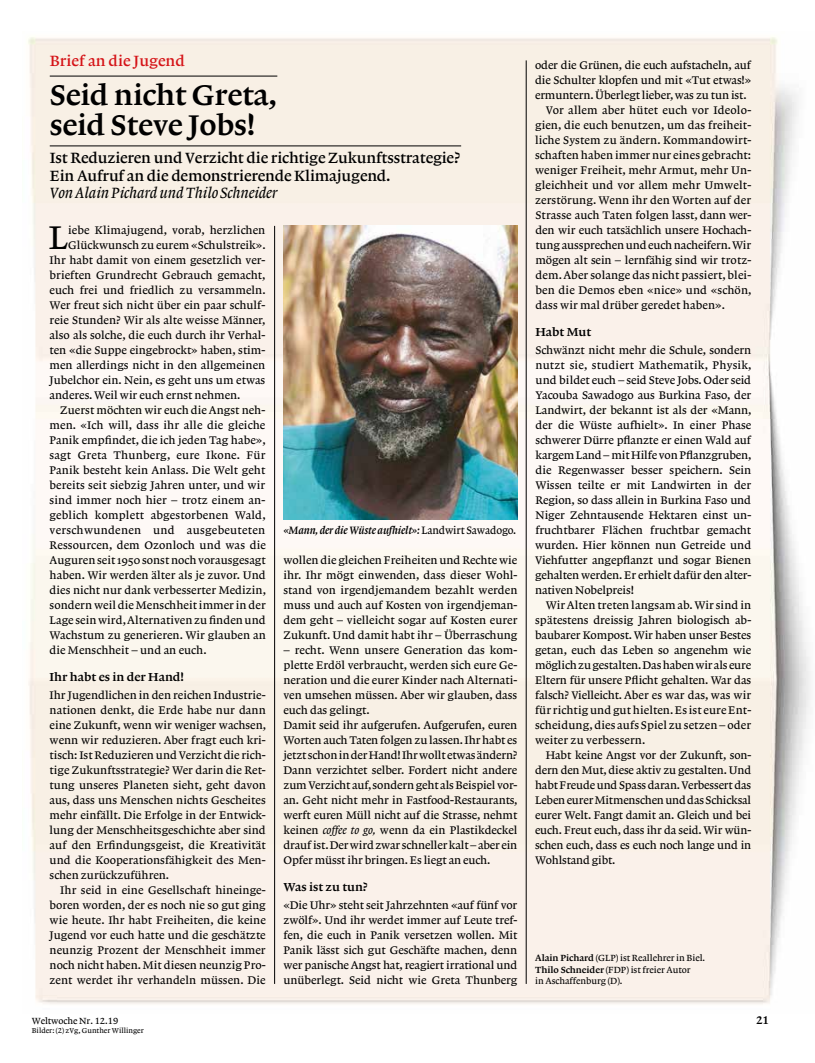
<style>
.page{position:relative;width:815px;height:1063px;background:#fff}
.page>*{position:absolute;margin:0;border:0;box-sizing:border-box;transform-origin:0 0}
.t1{font:34.62px "Lexicon No 1 Roman A Txt";color:#000}
.t2{font:30px/30px "Lexicon No 1 Roman C Txt";letter-spacing:-.01em;color:#000}
.t3{font:15.62px/17.5px "Lexicon No 1 Roman B Tab";letter-spacing:-.01em;color:#000}
.t4{font:15.62px "Lexicon No 1 Italic A Txt";letter-spacing:-.01em;color:#000}
.t5{font:15.62px "Lexicon No 1 Roman B Txt";color:#d51317}
.t6{font:12.25px "Lexicon No 1 Roman C Txt";color:#000}
.t7{font:11.62px/15px "Lexicon No 1 Roman A Txt";color:#000;text-align:justify}
.t8{font:11.62px "Lexicon No 1 Roman A Txt";letter-spacing:.025em;color:#000}
.t9{font:11.62px "Lexicon No 1 Roman C Tab";color:#000}
.t10{font:11.25px "Lexicon No 1 Italic C Txt";letter-spacing:-.01em;color:#000;scale:.95 1}
.t11{font:9.38px/11.2px "Lexicon No 1 Roman A Tab";letter-spacing:-.005em;color:#000}
.t12{font:7.5px "Lexicon No 1 Roman A Tab";color:#000}
.s1{font-family:"Lexicon No 1 Roman A Txt"}
.s2{font-family:"Lexicon No 1 Italic A Txt"}
.s3{font-family:"Lexicon No 1 Roman C Txt"}
</style>
<div class="page">
<img style="left:28px;top:37px;width:783px;height:967px">
<hr style="left:274px;top:226px;width:1px;height:758px;background:#000">
<hr style="left:526px;top:60px;width:1px;height:924px;background:#000">
<img style="left:283px;top:226px;width:234px;height:294px">
<hr style="left:50px;top:76px;width:227px;height:1px;background:#000">
<hr style="left:50px;top:145px;width:411px;height:1px;background:#000">
<h3 class="t5" style="left:50px;top:52px;width:137px">Brief an die Jugend</h3>
<h2 class="t2" style="left:50px;top:80px;width:229px">Seid nicht Greta, seid Steve Jobs!</h2>
<h3 class="t3" style="left:50px;top:149px;width:412px">Ist Reduzieren und Verzicht die richtige Zukunftsstrategie?<br>Ein Aufruf an die demonstrierende Klimajugend.</h3>
<h3 class="t4" style="left:50px;top:184px;width:229px">Von Alain Pichard und Thilo Schneider</h3>
<h1 class="t1" style="left:49px;top:218px;width:21px">L</h1>
<p class="t7" style="left:68px;top:222px;width:199px">iebe Klimajugend, vorab, herzlichen</p>
<p class="t7" style="left:68px;top:237px;width:199px">Glückwunsch zu eurem «Schulstreik».</p>
<p class="t7" style="left:50px;top:252px;width:217px">Ihr habt damit von einem gesetzlich ver-</p>
<p class="t7" style="left:50px;top:267px;width:217px">brieften Grundrecht Gebrauch gemacht,</p>
<p class="t7" style="left:50px;top:282px;width:218px">euch frei und friedlich zu versammeln.</p>
<p class="t7" style="left:50px;top:297px;width:217px">Wer freut sich nicht über ein paar schulf-</p>
<p class="t7" style="left:50px;top:312px;width:217px">reie Stunden? Wir als alte weisse Männer,</p>
<p class="t7" style="left:50px;top:327px;width:217px">also als solche, die euch durch ihr Verhal-</p>
<p class="t7" style="left:50px;top:342px;width:217px">ten «die Suppe eingebrockt» haben, stim-</p>
<p class="t7" style="left:50px;top:357px;width:217px">men allerdings nicht in den allgemeinen</p>
<p class="t7" style="left:50px;top:372px;width:217px">Jubelchor ein. Nein, es geht uns um etwas</p>
<p class="t7" style="left:50px;top:387px;width:192px">anderes. Weil wir euch ernst nehmen.</p>
<p class="t7" style="left:60px;top:402px;width:207px">Zuerst möchten wir euch die Angst neh-</p>
<p class="t7" style="left:50px;top:417px;width:217px">men. «Ich will, dass ihr alle die gleiche</p>
<p class="t7" style="left:50px;top:432px;width:217px">Panik empfindet, die ich jeden Tag habe»,</p>
<p class="t7" style="left:50px;top:447px;width:217px">sagt Greta Thunberg, eure Ikone. Für</p>
<p class="t7" style="left:50px;top:462px;width:217px">Panik besteht kein Anlass. Die Welt geht</p>
<p class="t7" style="left:50px;top:477px;width:217px">bereits seit siebzig Jahren unter, und wir</p>
<p class="t7" style="left:50px;top:492px;width:217px">sind immer noch hier – trotz einem an-</p>
<p class="t7" style="left:50px;top:507px;width:217px">geblich komplett abgestorbenen Wald,</p>
<p class="t8" style="left:50px;top:523px;width:217px">verschwundenen und ausgebeuteten</p>
<p class="t7" style="left:50px;top:537px;width:218px">Ressourcen, dem Ozonloch und was die</p>
<p class="t7" style="left:50px;top:552px;width:218px">Auguren seit 1950 sonst noch vorausgesagt</p>
<p class="t7" style="left:50px;top:567px;width:218px">haben. Wir werden älter als je zuvor. Und</p>
<p class="t7" style="left:50px;top:582px;width:218px">dies nicht nur dank verbesserter Medizin,</p>
<p class="t7" style="left:50px;top:597px;width:218px">sondern weil die Menschheit immer in der</p>
<p class="t7" style="left:50px;top:612px;width:218px">Lage sein wird, Alternativen zu finden und</p>
<p class="t7" style="left:50px;top:627px;width:218px">Wachstum zu generieren. Wir glauben an</p>
<p class="t7" style="left:50px;top:642px;width:159px">die Menschheit – und an euch.</p>
<p class="t6" style="left:50px;top:670px;width:136px">Ihr habt es in der Hand!</p>
<p class="t7" style="left:50px;top:687px;width:218px">Ihr Jugendlichen in den reichen Industrie&shy;nationen denkt, die Erde habe nur dann eine Zukunft, wenn wir weniger wachsen, wenn wir reduzieren. Aber fragt euch kri&shy;tisch: Ist Reduzieren und Verzicht die rich&shy;tige Zukunftsstrategie? Wer darin die Ret&shy;tung unseres Planeten sieht, geht davon aus, dass uns Menschen nichts Gescheites mehr einfällt. Die Erfolge in der Entwick&shy;lung der Menschheitsgeschichte aber sind auf den Erfindungsgeist, die Kreativität und die Kooperationsfähigkeit des Men&shy;schen zurückzuführen.</p>
<p class="t7" style="left:50px;top:882px;width:218px;text-indent:11px">Ihr seid in eine Gesellschaft hineinge&shy;boren worden, der es noch nie so gut ging wie heute. Ihr habt Freiheiten, die keine Jugend vor euch hatte und die geschätzte neunzig Prozent der Menschheit immer noch nicht haben. Mit diesen neunzig Pro&shy;zent werdet ihr verhandeln müssen. Die</p>
<p class="t10" style="left:283px;top:524px;width:246px">«Mann, der die Wüste aufhielt»: <span class="s1">Landwirt Sawadogo.</span></p>
<p class="t7" style="left:283px;top:552px;width:235px">wollen die gleichen Freiheiten und Rechte wie ihr. Ihr mögt einwenden, dass dieser Wohl&shy;stand von irgendjemandem bezahlt werden muss und auch auf Kosten von irgendjeman&shy;dem geht – vielleicht sogar auf Kosten eurer Zukunft. Und damit habt ihr – Überraschung</p>
<p class="t7" style="left:283px;top:642px;width:236px;text-align:left">– recht. Wenn unsere Generation das kom&shy;plette Erdöl verbraucht, werden sich eure Ge&shy;neration und die eurer Kinder nach Alternati&shy;ven umsehen müssen. Aber wir glauben, dass euch das gelingt.<br>Damit seid ihr aufgerufen. Aufgerufen, euren Worten auch Taten folgen zu lassen. Ihr habt es jetzt schon in der Hand! Ihr wollt etwas ändern?<br>Dann verzichtet selber. Fordert nicht andere zum Verzicht auf, sondern geht als Beispiel vor&shy;an. Geht nicht mehr in Fastfood-Restaurants, werft euren Müll nicht auf die Strasse, nehmt keinen <span class="s2">coffee to go,</span> wenn da ein Plastikdeckel drauf ist. Der wird zwar schneller kalt – aber ein Opfer müsst ihr bringen. Es liegt an euch.</p>
<p class="t6" style="left:283px;top:880px;width:86px">Was ist zu tun?</p>
<p class="t7" style="left:283px;top:897px;width:235px">«Die Uhr» steht seit Jahrzehnten «auf fünf vor zwölf». Und ihr werdet immer auf Leute tref&shy;fen, die euch in Panik versetzen wollen. Mit Panik lässt sich gut Geschäfte machen, denn wer panische Angst hat, reagiert irrational und unüberlegt. Seid nicht wie Greta Thunberg</p>
<p class="t7" style="left:535px;top:57px;width:217px">oder die Grünen, die euch aufstacheln, auf</p>
<p class="t7" style="left:535px;top:72px;width:218px">die Schulter klopfen und mit «Tut etwas!»</p>
<p class="t7" style="left:535px;top:87px;width:213px">ermuntern. Überlegt lieber, was zu tun ist.</p>
<p class="t7" style="left:546px;top:102px;width:207px">Vor allem aber hütet euch vor Ideolo-</p>
<p class="t7" style="left:535px;top:117px;width:218px">gien, die euch benutzen, um das freiheit-</p>
<p class="t7" style="left:535px;top:132px;width:218px">liche System zu ändern. Kommandowirt-</p>
<p class="t7" style="left:535px;top:147px;width:218px">schaften haben immer nur eines gebracht:</p>
<p class="t7" style="left:535px;top:162px;width:218px">weniger Freiheit, mehr Armut, mehr Un-</p>
<p class="t7" style="left:535px;top:177px;width:218px">gleichheit und vor allem mehr Umwelt-</p>
<p class="t7" style="left:535px;top:192px;width:218px">zerstörung. Wenn ihr den Worten auf der</p>
<p class="t7" style="left:535px;top:207px;width:217px">Strasse auch Taten folgen lasst, dann wer-</p>
<p class="t7" style="left:535px;top:222px;width:217px">den wir euch tatsächlich unsere Hochach-</p>
<p class="t7" style="left:535px;top:237px;width:217px">tung aussprechen und euch nacheifern. Wir</p>
<p class="t7" style="left:535px;top:252px;width:217px">mögen alt sein – lernfähig sind wir trotz-</p>
<p class="t7" style="left:535px;top:267px;width:217px">dem. Aber solange das nicht passiert, blei-</p>
<p class="t7" style="left:535px;top:282px;width:218px">ben die Demos eben «nice» und «schön,</p>
<p class="t7" style="left:535px;top:297px;width:191px">dass wir mal drüber geredet haben».</p>
<p class="t6" style="left:535px;top:325px;width:57px">Habt Mut</p>
<p class="t7" style="left:535px;top:342px;width:218px">Schwänzt nicht mehr die Schule, sondern nutzt sie, studiert Mathematik, Physik, und bildet euch – seid Steve Jobs. Oder seid Yacouba Sawadogo aus Burkina Faso, der Landwirt, der bekannt ist als der «Mann, der die Wüste aufhielt». In einer Phase schwerer Dürre pflanzte er einen Wald auf kargem Land – mit Hilfe von Pflanzgruben, die Regenwasser besser speichern. Sein Wissen teilte er mit Landwirten in der Region, so dass allein in Burkina Faso und Niger Zehntausende Hektaren einst un&shy;fruchtbarer Flächen fruchtbar gemacht wurden. Hier können nun Getreide und Viehfutter angepflanzt und sogar Bienen gehalten werden. Er erhielt dafür den alter&shy;nativen Nobelpreis!</p>
<p class="t7" style="left:535px;top:597px;width:218px;text-indent:11px">Wir Alten treten langsam ab. Wir sind in spätestens dreissig Jahren biologisch ab&shy;baubarer Kompost. Wir haben unser Bestes getan, euch das Leben so angenehm wie möglich zu gestalten. Das haben wir als eure Eltern für unsere Pflicht gehalten. War das falsch? Vielleicht. Aber es war das, was wir für richtig und gut hielten. Es ist eure Ent&shy;scheidung, dies aufs Spiel zu setzen – oder weiter zu verbessern.</p>
<p class="t7" style="left:535px;top:747px;width:218px;text-indent:11px">Habt keine Angst vor der Zukunft, son&shy;dern den Mut, diese aktiv zu gestalten. Und habt Freude und Spass daran. Verbessert das Leben eurer Mitmenschen und das Schicksal eurer Welt. Fangt damit an. Gleich und bei euch. Freut euch, dass ihr da seid. Wir wün&shy;schen euch, dass es euch noch lange und in Wohlstand gibt.</p>
<p class="t11" style="left:535px;top:953px;width:171px"><span class="s3">Alain Pichard</span> (GLP) ist Reallehrer in Biel.<br><span class="s3">Thilo Schneider</span> (FDP) ist freier Autor<br>in Aschaffenburg (D).</p>
<p class="t11" style="left:32px;top:1015px;width:88px">Weltwoche Nr. 12.19</p>
<p class="t9" style="left:756px;top:1013px;width:14px">21</p>
<p class="t12" style="left:32px;top:1026px;width:113px">Bilder: (2) zVg, Gunther Willinger</p>
</div>
